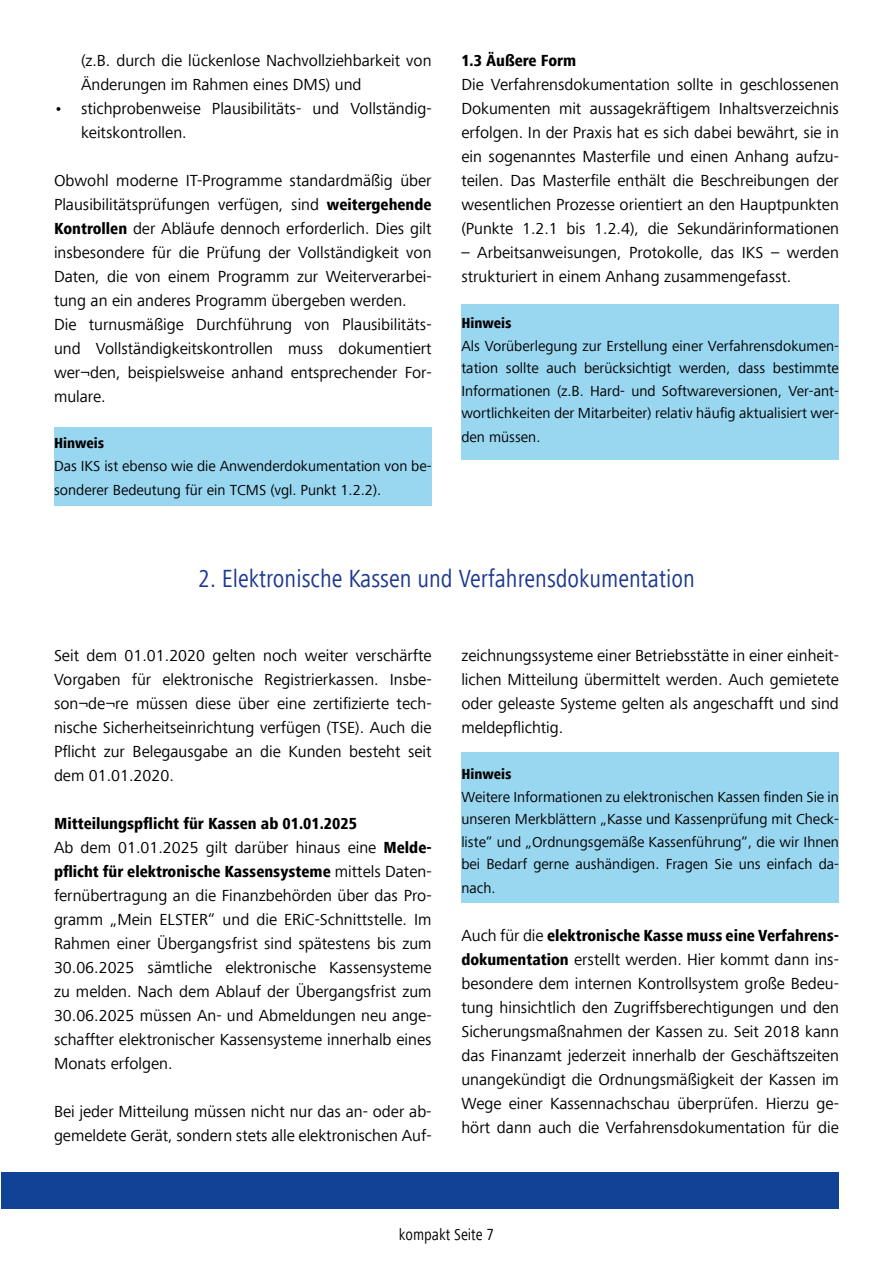
<style>
.page{position:relative;width:893px;height:1263px;background:#fff}
.page>*{position:absolute;margin:0;border:0;box-sizing:border-box;transform-origin:0 0}
.t1{font:condensed 25.5px "Frutiger Next Com";color:#1c388f}
.t2{font:16.5px/24px "Frutiger Next Com";color:#000}
.t3{font:condensed 16.5px "Frutiger Next Com";color:#000}
.t4{font:800 condensed 16.5px "Frutiger Next Com";color:#000}
.t5{font:15px/22.5px "Frutiger Next Com";color:#000;text-align:justify}
.t6{font:800 condensed 15px "Frutiger Next Com";color:#000}
.s1{font-weight:800;font-stretch:condensed}
</style>
<div class="page">
<div style="left:461px;top:304px;width:378px;height:155px;background:#99d6f0"></div>
<div style="left:54px;top:427px;width:378px;height:79px;background:#99d6f0"></div>
<div style="left:461px;top:753px;width:378px;height:150px;background:#99d6f0"></div>
<div style="left:2px;top:1172px;width:837px;height:37px;background:#104295"></div>
<p class="t2" style="left:81px;top:48px;width:352px">(z.B. durch die lückenlose Nachvollziehbarkeit von<br>Änderungen im Rahmen eines DMS) und</p>
<p class="t2" style="left:81px;top:96px;width:352px;text-indent:-27px">• stichprobenweise Plausibilitäts- und Vollständig&shy;keitskontrollen.</p>
<p class="t2" style="left:54px;top:168px;width:379px">Obwohl moderne IT-Programme standardmäßig über Plausibilitätsprüfungen verfügen, sind <span class="s1">weitergehende Kontrollen</span> der Abläufe dennoch erforderlich. Dies gilt insbesondere für die Prüfung der Vollständigkeit von Daten, die von einem Programm zur Weiterverarbei&shy;tung an ein anderes Programm übergeben werden.<br>Die turnusmäßige Durchführung von Plausibilitäts&shy;und Vollständigkeitskontrollen muss dokumentiert wer¬den, beispielsweise anhand entsprechender For&shy;mulare.</p>
<p class="t6" style="left:54px;top:435px;width:52px">Hinweis</p>
<p class="t5" style="left:54px;top:454px;width:379px;line-height:24px">Das IKS ist ebenso wie die Anwenderdokumentation von be&shy;sonderer Bedeutung für ein TCMS (vgl. Punkt 1.2.2).</p>
<p class="t4" style="left:461px;top:51px;width:116px">1.3 Äußere Form</p>
<p class="t2" style="left:461px;top:72px;width:379px;text-align:justify">Die Verfahrensdokumentation sollte in geschlossenen Dokumenten mit aussagekräftigem Inhaltsverzeichnis erfolgen. In der Praxis hat es sich dabei bewährt, sie in ein sogenanntes Masterfile und einen Anhang aufzu&shy;teilen. Das Masterfile enthält die Beschreibungen der wesentlichen Prozesse orientiert an den Hauptpunkten (Punkte 1.2.1 bis 1.2.4), die Sekundärinformationen</p>
<p class="t2" style="left:461px;top:240px;width:379px">– Arbeitsanweisungen, Protokolle, das IKS – werden strukturiert in einem Anhang zusammengefasst.</p>
<p class="t6" style="left:461px;top:315px;width:52px">Hinweis</p>
<p class="t5" style="left:461px;top:335px;width:379px">Als Vorüberlegung zur Erstellung einer Verfahrensdokumen&shy;tation sollte auch berücksichtigt werden, dass bestimmte Informationen (z.B. Hard- und Softwareversionen, Ver-ant&shy;wortlichkeiten der Mitarbeiter) relativ häufig aktualisiert wer-</p>
<p class="t5" style="left:461px;top:426px;width:81px">den müssen.</p>
<h1 class="t1" style="left:198px;top:563px;width:498px">2. Elektronische Kassen und Verfahrensdokumentation</h1>
<p class="t2" style="left:54px;top:643px;width:379px;text-align:justify">Seit dem 01.01.2020 gelten noch weiter verschärfte Vorgaben für elektronische Registrierkassen. Insbe&shy;son¬de¬re müssen diese über eine zertifizierte tech&shy;nische Sicherheitseinrichtung verfügen (TSE). Auch die Pflicht zur Belegausgabe an die Kunden besteht seit dem 01.01.2020.</p>
<p class="t2" style="left:54px;top:811px;width:379px"><span class="s1">Mitteilungspflicht für Kassen ab 01.01.2025<br></span>Ab dem 01.01.2025 gilt darüber hinaus eine <span class="s1">Melde&shy;pflicht für elektronische Kassensysteme</span> mittels Daten&shy;fernübertragung an die Finanzbehörden über das Pro&shy;gramm „Mein ELSTER“ und die ERiC-Schnittstelle. Im Rahmen einer Übergangsfrist sind spätestens bis zum 30.06.2025 sämtliche elektronische Kassensysteme zu melden. Nach dem Ablauf der Übergangsfrist zum 30.06.2025 müssen An- und Abmeldungen neu ange&shy;schaffter elektronischer Kassensysteme innerhalb eines Monats erfolgen.</p>
<p class="t2" style="left:54px;top:1099px;width:379px">Bei jeder Mitteilung müssen nicht nur das an- oder ab&shy;gemeldete Gerät, sondern stets alle elektronischen Auf-</p>
<p class="t2" style="left:461px;top:643px;width:379px;text-align:justify">zeichnungssysteme einer Betriebsstätte in einer einheit&shy;lichen Mitteilung übermittelt werden. Auch gemietete oder geleaste Systeme gelten als angeschafft und sind meldepflichtig.</p>
<p class="t6" style="left:461px;top:766px;width:52px">Hinweis</p>
<p class="t5" style="left:461px;top:786px;width:379px">Weitere Informationen zu elektronischen Kassen finden Sie in unseren Merkblättern „Kasse und Kassenprüfung mit Check&shy;liste“ und „Ordnungsgemäße Kassenführung“, die wir Ihnen bei Bedarf gerne aushändigen. Fragen Sie uns einfach da-</p>
<p class="t5" style="left:461px;top:877px;width:36px">nach.</p>
<p class="t2" style="left:461px;top:924px;width:379px;text-align:justify">Auch für die <span class="s1">elektronische Kasse muss eine Verfahrens&shy;dokumentation</span> erstellt werden. Hier kommt dann ins&shy;besondere dem internen Kontrollsystem große Bedeu&shy;tung hinsichtlich den Zugriffsberechtigungen und den Sicherungsmaßnahmen der Kassen zu. Seit 2018 kann das Finanzamt jederzeit innerhalb der Geschäftszeiten unangekündigt die Ordnungsmäßigkeit der Kassen im Wege einer Kassennachschau überprüfen. Hierzu ge&shy;hört dann auch die Verfahrensdokumentation für die</p>
<p class="t3" style="left:399px;top:1225px;width:97px">kompakt Seite 7</p>
</div>
